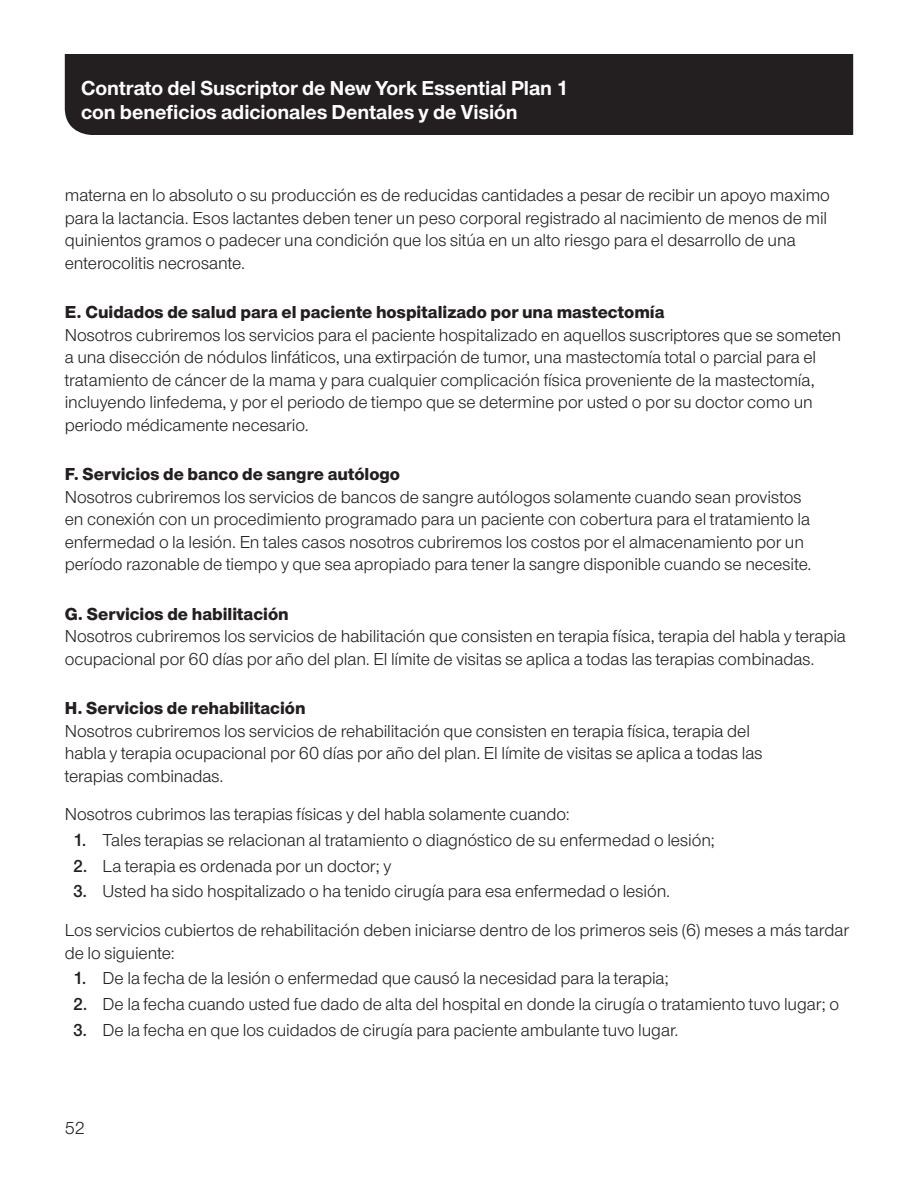
<style>
.page{position:relative;width:918px;height:1188px;background:#fff}
.page>*{position:absolute;margin:0;border:0;box-sizing:border-box;transform-origin:0 0}
.t1{font:700 21px/24px "UHC Sans";color:#fff}
.Body___12_15{font:18px/22.5px "UHC Sans";letter-spacing:-.005em;color:#231f20}
.Body___numbers___add{font:18px "UHC Sans";letter-spacing:-.005em;color:#231f20}
.SUB_Subhead___12_15{font:800 18px "UHC Sans";color:#231f20}
.Body_BETWEEN_bullet{font:18px/22.5px "UHC Sans";letter-spacing:-.005em;color:#231f20}
.Body_BEFORE_bullet{font:18px "UHC Sans";letter-spacing:-.005em;color:#231f20}
.s1{font-weight:600}
</style>
<div class="page">
<div style="left:65px;top:54px;width:788px;height:81px;background:#231f20"></div>
<p class="t1" style="left:81px;top:75px;width:489px">Contrato del Suscriptor de New York Essential Plan 1 con beneficios adicionales Dentales y de Visión</p>
<p class="Body___12_15" style="left:65px;top:183px;width:767px">materna en lo absoluto o su producción es de reducidas cantidades a pesar de recibir un apoyo maximo para la lactancia. Esos lactantes deben tener un peso corporal registrado al nacimiento de menos de mil quinientos gramos o padecer una condición que los sitúa en un alto riesgo para el desarrollo de una enterocolitis necrosante.</p>
<p class="SUB_Subhead___12_15" style="left:65px;top:299px;width:601px">E. Cuidados de salud para el paciente hospitalizado por una mastectomía</p>
<p class="Body___12_15" style="left:65px;top:323px;width:778px">Nosotros cubriremos los servicios para el paciente hospitalizado en aquellos suscriptores que se someten a una disección de nódulos linfáticos, una extirpación de tumor, una mastectomía total o parcial para el tratamiento de cáncer de la mama y para cualquier complicación física proveniente de la mastectomía, incluyendo linfedema, y por el periodo de tiempo que se determine por usted o por su doctor como un periodo médicamente necesario.</p>
<p class="SUB_Subhead___12_15" style="left:65px;top:461px;width:337px">F. Servicios de banco de sangre autólogo</p>
<p class="Body___12_15" style="left:65px;top:485px;width:748px">Nosotros cubriremos los servicios de bancos de sangre autólogos solamente cuando sean provistos en conexión con un procedimiento programado para un paciente con cobertura para el tratamiento la enfermedad o la lesión. En tales casos nosotros cubriremos los costos por el almacenamiento por un período razonable de tiempo y que sea apropiado para tener la sangre disponible cuando se necesite.</p>
<p class="SUB_Subhead___12_15" style="left:65px;top:601px;width:225px">G. Servicios de habilitación</p>
<p class="Body___12_15" style="left:65px;top:624px;width:783px">Nosotros cubriremos los servicios de habilitación que consisten en terapia física, terapia del habla y terapia ocupacional por 60 días por año del plan. El límite de visitas se aplica a todas las terapias combinadas.</p>
<p class="SUB_Subhead___12_15" style="left:65px;top:695px;width:242px">H. Servicios de rehabilitación</p>
<p class="Body___12_15" style="left:65px;top:719px;width:699px">Nosotros cubriremos los servicios de rehabilitación que consisten en terapia física, terapia del habla y terapia ocupacional por 60 días por año del plan. El límite de visitas se aplica a todas las terapias combinadas.</p>
<p class="Body_BEFORE_bullet" style="left:65px;top:803px;width:507px">Nosotros cubrimos las terapias físicas y del habla solamente cuando:</p>
<p class="Body___numbers___add" style="left:73px;top:828px;width:643px"><span class="s1">1.</span> Tales terapias se relacionan al tratamiento o diagnóstico de su enfermedad o lesión;</p>
<p class="Body___numbers___add" style="left:73px;top:854px;width:319px"><span class="s1">2.</span> La terapia es ordenada por un doctor; y</p>
<p class="Body___numbers___add" style="left:73px;top:880px;width:598px"><span class="s1">3.</span> Usted ha sido hospitalizado o ha tenido cirugía para esa enfermedad o lesión.</p>
<p class="Body_BETWEEN_bullet" style="left:65px;top:918px;width:786px">Los servicios cubiertos de rehabilitación deben iniciarse dentro de los primeros seis (6) meses a más tardar de lo siguiente:</p>
<p class="Body___numbers___add" style="left:73px;top:967px;width:597px"><span class="s1">1.</span> De la fecha de la lesión o enfermedad que causó la necesidad para la terapia;</p>
<p class="Body___numbers___add" style="left:73px;top:992px;width:767px"><span class="s1">2.</span> De la fecha cuando usted fue dado de alta del hospital en donde la cirugía o tratamiento tuvo lugar; o</p>
<p class="Body___numbers___add" style="left:73px;top:1018px;width:607px"><span class="s1">3.</span> De la fecha en que los cuidados de cirugía para paciente ambulante tuvo lugar.</p>
<p class="Body___12_15" style="left:65px;top:1116px;width:22px">52</p>
</div>
